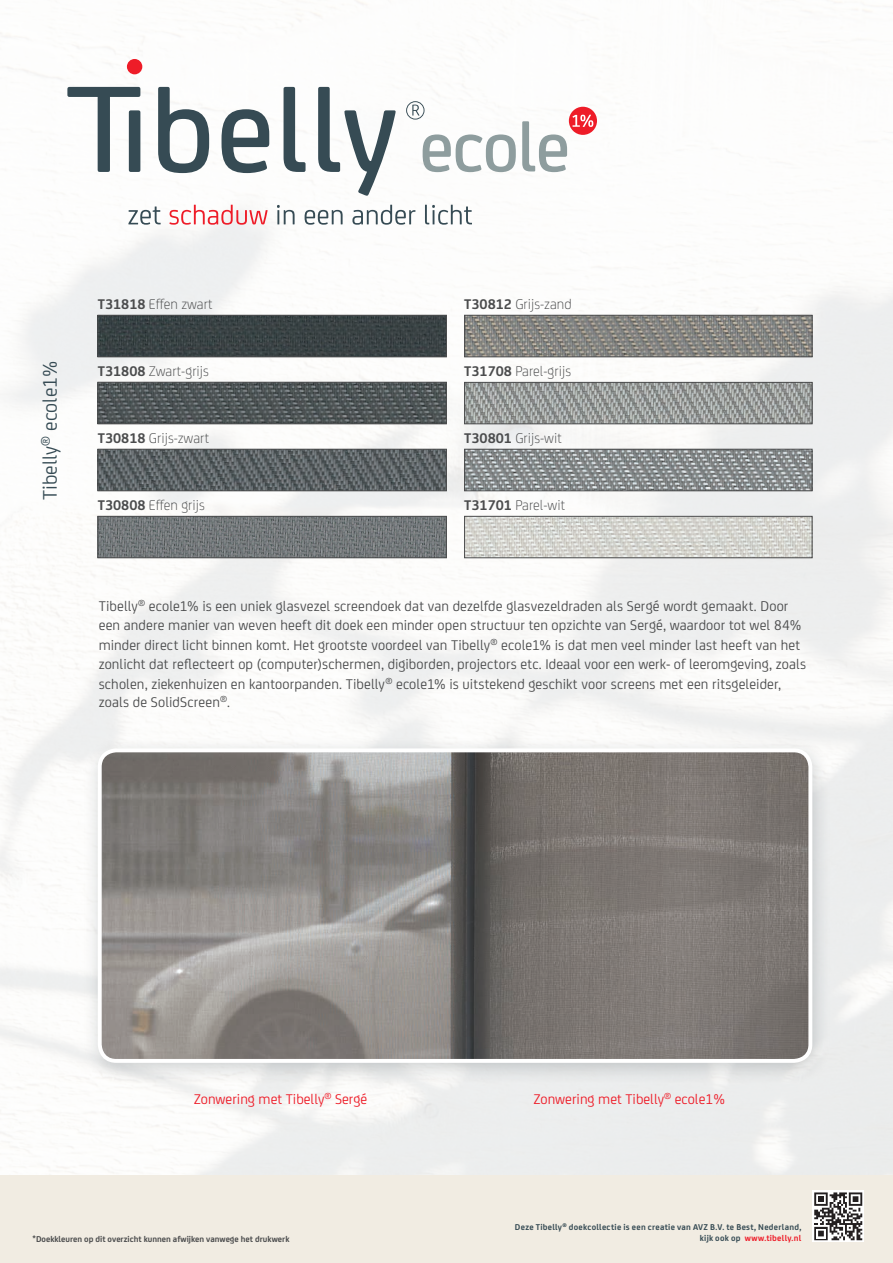
<style>
.page{position:relative;width:893px;height:1263px;background:#fff}
.page>*{position:absolute;margin:0;border:0;box-sizing:border-box;transform-origin:0 0}
.t1{font:21px "FS Joey";color:#364b54}
.t2{font:15px/19.5px "FS Joey";letter-spacing:.005em;color:#4b4c4d}
.t3{font:300 15px "FS Joey";color:#4b4c4d}
.t4{font:15px "FS Joey";color:#ee1c28}
.t5{font:700 9px/10.8px "FS Joey";letter-spacing:.03em;color:#364b54;text-align:right}
.t6{font:700 9px "FS Joey";color:#4b4c4d}
.s1{font-weight:700}
.s2{color:#ee1c28}
</style>
<div class="page">
<div style="left:0;top:0;width:893px;height:1263px;background:linear-gradient(to right,#fafaf9,#f4f5f4)"></div>
<div style="left:0;top:1176px;width:893px;height:87px;background:#f1ece2"></div>
<img style="left:466px;top:451px;width:344px;height:38px">
<div style="left:464px;top:449px;width:348px;height:42px;border:1px solid #4b4c4d"></div>
<img style="left:466px;top:384px;width:344px;height:38px">
<div style="left:464px;top:382px;width:348px;height:42px;border:1px solid #4b4c4d"></div>
<img style="left:466px;top:518px;width:344px;height:38px">
<div style="left:464px;top:516px;width:348px;height:42px;border:1px solid #4b4c4d"></div>
<img style="left:466px;top:317px;width:344px;height:38px">
<div style="left:464px;top:315px;width:348px;height:42px;border:1px solid #4b4c4d"></div>
<img style="left:100px;top:518px;width:344px;height:38px">
<div style="left:98px;top:516px;width:348px;height:42px;border:1px solid #4b4c4d"></div>
<img style="left:100px;top:451px;width:344px;height:38px">
<div style="left:98px;top:449px;width:348px;height:42px;border:1px solid #4b4c4d"></div>
<img style="left:100px;top:384px;width:344px;height:38px">
<div style="left:98px;top:382px;width:348px;height:42px;border:1px solid #4b4c4d"></div>
<img style="left:100px;top:317px;width:344px;height:38px">
<div style="left:98px;top:315px;width:348px;height:42px;border:1px solid #4b4c4d"></div>
<div style="left:127px;top:59px;width:15px;height:15px;background:#ee1c28;border-radius:50%"></div>
<svg style="left:67px;top:87px;width:73px;height:85px"></svg>
<svg style="left:158px;top:87px;width:51px;height:86px"></svg>
<svg style="left:222px;top:109px;width:47px;height:64px"></svg>
<svg style="left:284px;top:87px;width:22px;height:85px"></svg>
<svg style="left:318px;top:87px;width:78px;height:109px"></svg>
<div style="left:129px;top:110px;width:11px;height:62px;background:#364b54;border-radius:2px"></div>
<svg style="left:406px;top:101px;width:18px;height:19px"></svg>
<svg style="left:423px;top:134px;width:93px;height:38px"></svg>
<div style="left:569px;top:107px;width:28px;height:28px;background:#ee1c28;border-radius:50%"></div>
<svg style="left:522px;top:115px;width:71px;height:57px"></svg>
<svg style="left:128px;top:206px;width:33px;height:19px"></svg>
<svg style="left:169px;top:205px;width:99px;height:20px"></svg>
<svg style="left:277px;top:205px;width:18px;height:19px"></svg>
<svg style="left:305px;top:210px;width:38px;height:15px"></svg>
<svg style="left:352px;top:205px;width:63px;height:20px"></svg>
<svg style="left:425px;top:205px;width:47px;height:20px"></svg>
<div style="left:82px;top:735px;width:750px;height:351px;background:#0b1a22;opacity:.2"></div>
<img style="left:100px;top:750px;width:710px;height:311px">
<div style="left:98px;top:748px;width:714px;height:315px;border:4px solid #fff;border-radius:17px"></div>
<svg style="left:812px;top:1190px;width:52px;height:52px"></svg>
<svg style="left:814px;top:1192px;width:48px;height:48px;background:#888687"></svg>
<h1 class="t1" style="left:35px;top:500px;width:141px;rotate:-90deg">Tibelly<sup>®</sup> ecole1%</h1>
<p class="t3" style="left:98px;top:293px;width:116px"><span class="s1">T31818</span> Effen zwart</p>
<p class="t3" style="left:464px;top:293px;width:109px"><span class="s1">T30812</span> Grijs-zand</p>
<p class="t3" style="left:98px;top:360px;width:113px"><span class="s1">T31808</span> Zwart-grijs</p>
<p class="t3" style="left:464px;top:360px;width:108px"><span class="s1">T31708</span> Parel-grijs</p>
<p class="t3" style="left:98px;top:427px;width:113px"><span class="s1">T30818</span> Grijs-zwart</p>
<p class="t3" style="left:464px;top:427px;width:99px"><span class="s1">T30801</span> Grijs-wit</p>
<p class="t3" style="left:98px;top:494px;width:109px"><span class="s1">T30808</span> Effen grijs</p>
<p class="t3" style="left:464px;top:494px;width:102px"><span class="s1">T31701</span> Parel-wit</p>
<p class="t2" style="left:99px;top:595px;width:709px">Tibelly<sup>®</sup> ecole1% is een uniek glasvezel screendoek dat van dezelfde glasvezeldraden als Sergé wordt gemaakt. Door een andere manier van weven heeft dit doek een minder open structuur ten opzichte van Sergé, waardoor tot wel 84% minder direct licht binnen komt. Het grootste voordeel van Tibelly<sup>®</sup> ecole1% is dat men veel minder last heeft van het zonlicht dat reflecteert op (computer)schermen, digiborden, projectors etc. Ideaal voor een werk- of leeromgeving, zoals scholen, ziekenhuizen en kantoorpanden. Tibelly<sup>®</sup> ecole1% is uitstekend geschikt voor screens met een ritsgeleider,</p>
<p class="t2" style="left:99px;top:691px;width:133px">zoals de SolidScreen<sup>®</sup>.</p>
<p class="t4" style="left:194px;top:1088px;width:175px">Zonwering met Tibelly<sup>®</sup> Sergé</p>
<p class="t4" style="left:534px;top:1088px;width:193px">Zonwering met Tibelly<sup>®</sup> ecole1%</p>
<p class="t6" style="left:33px;top:1232px;width:258px">*Doekkleuren op dit overzicht kunnen afwijken vanwege het drukwerk</p>
<p class="t5" style="left:515px;top:1221px;width:288px">Deze Tibelly<sup>®</sup> doekcollectie is een creatie van AVZ B.V. te Best, Nederland, kijk ook op <span class="s2">www.tibelly.nl</span></p>
</div>
